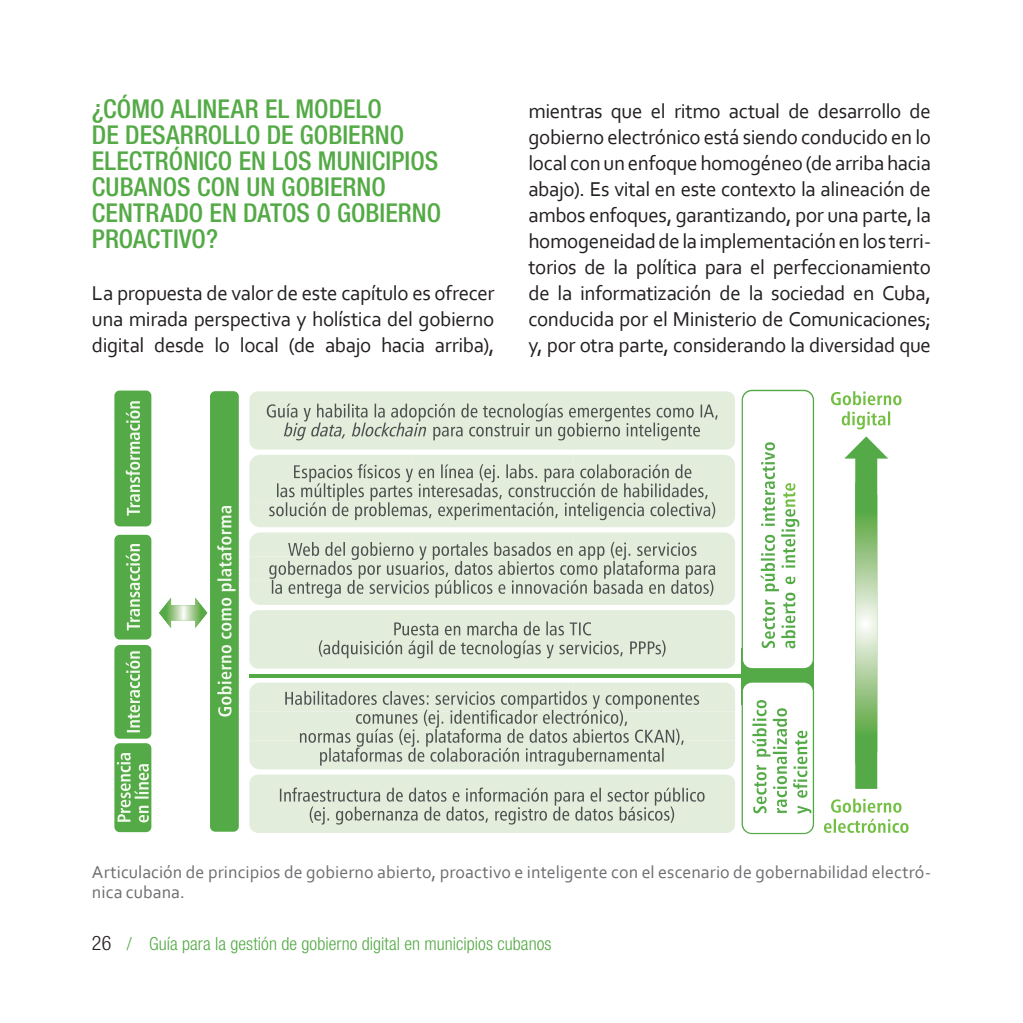
<style>
.page{position:relative;width:1023px;height:1023px;background:#fff}
.page>*{position:absolute;margin:0;border:0;box-sizing:border-box;transform-origin:0 0}
.t1{font:500 condensed 26px/26px "Helvetica Neue LT Std";letter-spacing:.005em;color:#54aa46}
.t2{font:21px/26px "Corbel";letter-spacing:-.02em;color:#231f20;text-align:justify}
.t3{font:18px/20px "Corbel";letter-spacing:.005em;color:#6c6d70}
.t4{font:300 condensed 18px "Helvetica Neue LT Std";letter-spacing:.005em;color:#54aa46}
.s1{font-size:20px;color:#231f20}
</style>
<div class="page">
<div style="left:742px;top:649px;width:72px;height:56px;background:#54aa46"></div>
<div style="left:114px;top:391px;width:37px;height:135px;background:#54aa46;border-radius:5px"></div>
<div style="left:114px;top:535px;width:37px;height:105px;background:#54aa46;border-radius:5px"></div>
<div style="left:114px;top:645px;width:37px;height:94px;background:#54aa46;border-radius:5px"></div>
<div style="left:114px;top:743px;width:37px;height:89px;background:#54aa46;border-radius:5px"></div>
<svg style="left:117px;top:753px;width:32px;height:69px"></svg>
<svg style="left:126px;top:651px;width:14px;height:81px"></svg>
<svg style="left:126px;top:544px;width:14px;height:86px"></svg>
<svg style="left:126px;top:401px;width:14px;height:115px"></svg>
<div style="left:210px;top:391px;width:29px;height:441px;background:#54aa46;border-radius:5px"></div>
<svg style="left:217px;top:506px;width:19px;height:211px"></svg>
<svg style="left:844px;top:436px;width:44px;height:353px"></svg>
<svg style="left:831px;top:391px;width:71px;height:38px"></svg>
<svg style="left:824px;top:799px;width:85px;height:34px"></svg>
<svg style="left:742px;top:390px;width:72px;height:279px"></svg>
<svg style="left:742px;top:682px;width:72px;height:152px"></svg>
<hr style="left:249px;top:674px;width:555px;height:3px;background:#54aa46">
<svg style="left:249px;top:683px;width:486px;height:86px;background:#d0d9ca"></svg>
<svg style="left:249px;top:775px;width:486px;height:58px;background:#d3dccd"></svg>
<svg style="left:249px;top:391px;width:486px;height:278px;background:#d4ddcf"></svg>
<svg style="left:159px;top:598px;width:48px;height:30px"></svg>
<p class="t1" style="left:92px;top:95px;width:351px">¿CÓMO ALINEAR EL MODELO<br>DE DESARROLLO DE GOBIERNO<br>ELECTRÓNICO EN LOS MUNICIPIOS<br>CUBANOS CON UN GOBIERNO<br>CENTRADO EN DATOS O GOBIERNO<br>PROACTIVO?</p>
<p class="t2" style="left:92px;top:279px;width:404px">La propuesta de valor de este capítulo es ofrecer una mirada perspectiva y holística del gobierno digital desde lo local (de abajo hacia arriba),</p>
<p class="t2" style="left:528px;top:97px;width:404px">mientras que el ritmo actual de desarrollo de gobierno electrónico está siendo conducido en lo local con un enfoque homogéneo (de arriba hacia abajo). Es vital en este contexto la alineación de ambos enfoques, garantizando, por una parte, la homogeneidad de la implementación en los terri&shy;torios de la política para el perfeccionamiento de la informatización de la sociedad en Cuba, conducida por el Ministerio de Comunicaciones; y, por otra parte, considerando la diversidad que</p>
<p class="t3" style="left:92px;top:862px;width:841px">Articulación de principios de gobierno abierto, proactivo e inteligente con el escenario de gobernabilidad electró&shy;nica cubana.</p>
<p class="t4" style="left:92px;top:933px;width:461px"><span class="s1">26</span> / Guía para la gestión de gobierno digital en municipios cubanos</p>
</div>
